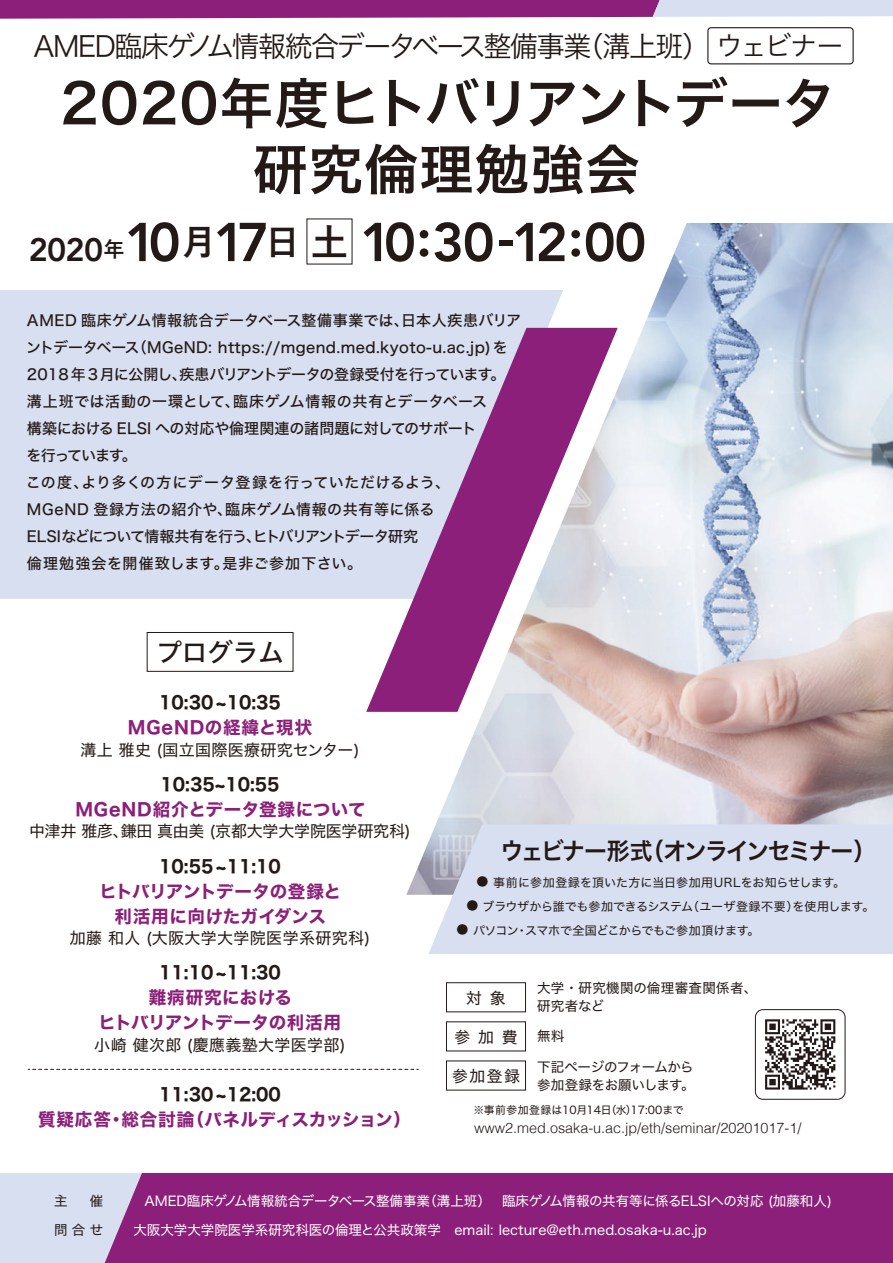
<style>
.page{position:relative;width:893px;height:1263px;background:#fff}
.page>*{position:absolute;margin:0;border:0;box-sizing:border-box;transform-origin:0 0}
.t1{font:800 54.15px "Avenir";letter-spacing:-.15em;color:#231916}
.t2{font:54px/66px "Hiragino Sans W6";letter-spacing:.025em;color:#231916;text-align:center}
.t3{font:800 32.4px "Avenir";color:#231916}
.t4{font:28.5px "Hiragino Sans W3";letter-spacing:-.05em;color:#231916}
.t5{font:25.5px "Hiragino Sans W5";color:#231916}
.t6{font:24px "Hiragino Sans W6";letter-spacing:-.085em;color:#231916;scale:.95 1}
.t7{font:17.55px "Hiragino Sans W7";color:#231916;scale:.95 1}
.t8{font:17.55px/25px "Hiragino Sans W7";letter-spacing:.02em;color:#8b1f79;text-align:center}
.t9{font:17.55px/25px "Hiragino Sans W7";color:#8b1f79;text-align:center}
.t10{font:17.55px "Hiragino Sans W7";letter-spacing:.04em;color:#8b1f79}
.t11{font:17.55px "Hiragino Sans W7";letter-spacing:.05em;color:#8b1f79}
.t12{font:15.9px "Hiragino Sans W4";letter-spacing:.025em;color:#231916}
.t13{font:15.9px "Hiragino Sans W4";letter-spacing:-.01em;color:#231916}
.t14{font:15.75px "Hiragino Sans W4";letter-spacing:.3em;color:#231916}
.t15{font:15px/27px "Hiragino Sans W5";letter-spacing:.01em;color:#231916}
.t16{font:300 14.4px "Helvetica";color:#231916}
.t17{font:13.5px "Hiragino Sans W4";color:#fff}
.t18{font:13.5px/18px "Hiragino Sans W4";letter-spacing:-.025em;color:#231916}
.t19{font:13.5px/18px "Hiragino Sans W4";letter-spacing:.025em;color:#231916}
.t20{font:13.5px "Hiragino Sans W4";letter-spacing:.005em;color:#231916}
.t21{font:12px "Hiragino Sans W4";letter-spacing:-.015em;color:#231916}
.t22{font:12px "Hiragino Sans W4";letter-spacing:.015em;color:#231916}
.t23{font:12px "Hiragino Sans W4";letter-spacing:-.035em;color:#231916}
.t24{font:10.8px "Hiragino Sans W4";color:#231916}
.s1{font-size:27px}
.s2{font-family:"Yu Go";font-weight:700;font-size:35.55px}
.s3{font-family:"Yu Go";font-weight:700;font-size:37.35px}
.s4{font-family:"Yu Go";font-weight:700;font-size:21.3px}
</style>
<div class="page">
<img style="left:406px;top:223px;width:487px;height:672px">
<div style="left:0;top:290px;width:563px;height:309px;background:#d7dff1"></div>
<div style="left:0;top:1173px;width:105px;height:90px;background:#d7dff1"></div>
<svg style="left:366px;top:328px;width:252px;height:384px;background:#c09ac0"></svg>
<svg style="left:428px;top:824px;width:465px;height:130px;background:#d6ddef"></svg>
<div style="left:105px;top:1173px;width:788px;height:90px;background:#8b1f79"></div>
<svg style="left:0;top:0;width:893px;height:19px;background:#a55d9f"></svg>
<div style="left:707px;top:27px;width:147px;height:37px;border:1px solid #231916;border-radius:3px"></div>
<div style="left:147px;top:632px;width:146px;height:40px;border:1px solid #231916"></div>
<div style="left:755px;top:1009px;width:90px;height:91px;border:1px solid #231916;border-radius:8px"></div>
<svg style="left:28px;top:1069px;width:390px;height:1px"></svg>
<div style="left:446px;top:982px;width:80px;height:30px;border:1px solid #231916"></div>
<svg style="left:765px;top:1019px;width:70px;height:70px"></svg>
<h3 class="t4" style="left:34px;top:21px;width:811px">AMED臨床ゲノム情報統合データベース整備事業（溝上班）<span class="s1">ウェビナー</span></h3>
<h2 class="t2" style="left:60px;top:68px;width:777px">2020年度ヒトバリアントデータ研究倫理勉強会</h2>
<h1 class="t1" style="left:125px;top:200px;width:523px">10<span class="s2">月</span>17<span class="s2">日</span><span class="s3">土</span> 10:30-12:00</h1>
<h3 class="t3" style="left:29px;top:224px;width:97px">2020<span class="s4">年</span></h3>
<p class="t15" style="left:26px;top:306px;width:497px">AMED 臨床ゲノム情報統合データベース整備事業では、日本人疾患バリアントデータベース（MGeND: https://mgend.med.kyoto-u.ac.jp)を2018 年 3月に公開し、疾患バリアントデータの登録受付を行っています。溝上班では活動の一環として、臨床ゲノム情報の共有とデータベース<br>構築における ELSI への対応や倫理関連の諸問題に対してのサポート<br>を行っています。<br>この度、より多くの方にデータ登録を行っていただけるよう、<br>MGeND 登録方法の紹介や、臨床ゲノム情報の共有等に係る<br>ELSIなどについて情報共有を行う、ヒトバリアントデータ研究<br>倫理勉強会を開催致します。是非ご参加下さい。</p>
<h3 class="t5" style="left:156px;top:629px;width:129px">プログラム</h3>
<p class="t7" style="left:159px;top:688px;width:130px">10:30 ~10:35</p>
<p class="t11" style="left:128px;top:713px;width:186px">MGeNDの経緯と現状</p>
<p class="t12" style="left:80px;top:735px;width:281px">溝上 雅史 (国立国際医療研究センター)</p>
<p class="t7" style="left:160px;top:770px;width:127px">10:35~10:55</p>
<p class="t10" style="left:75px;top:795px;width:292px">MGeND紹介とデータ登録について</p>
<p class="t13" style="left:29px;top:817px;width:383px">中津井 雅彦、鎌田 真由美 (京都大学大学院医学研究科)</p>
<p class="t7" style="left:159px;top:852px;width:130px">10:55 ~11:10</p>
<p class="t9" style="left:99px;top:879px;width:243px">ヒトバリアントデータの登録と利活用に向けたガイダンス</p>
<p class="t12" style="left:70px;top:924px;width:302px">加藤 和人 (大阪大学大学院医学系研究科)</p>
<p class="t7" style="left:159px;top:959px;width:130px">11:10 ~11:30</p>
<p class="t8" style="left:98px;top:986px;width:244px">難病研究における<br>ヒトバリアントデータの利活用</p>
<p class="t12" style="left:94px;top:1031px;width:253px">小崎 健次郎 (慶應義塾大学医学部)</p>
<p class="t7" style="left:159px;top:1080px;width:130px">11:30 ~12:00</p>
<p class="t8" style="left:38px;top:1107px;width:374px">質疑応答・総合討論（パネルディスカッション）</p>
<h3 class="t6" style="left:501px;top:829px;width:397px">ウェビナー形式（オンラインセミナー）</h3>
<p class="t22" style="left:476px;top:872px;width:370px">● 事前に参加登録を頂いた方に当日参加用URLをお知らせします。</p>
<p class="t21" style="left:467px;top:896px;width:409px">● ブラウザから誰でも参加できるシステム（ユーザ登録不要）を使用します。</p>
<p class="t23" style="left:457px;top:920px;width:305px">● パソコン・スマホで全国どこからでもご参加頂けます。</p>
<p class="t19" style="left:537px;top:978px;width:222px">大学・研究機関の倫理審査関係者、研究者など</p>
<p class="t20" style="left:537px;top:1024px;width:29px">無料</p>
<p class="t18" style="left:537px;top:1057px;width:159px">下記ページのフォームから参加登録をお願いします。</p>
<p class="t24" style="left:474px;top:1100px;width:211px">※事前参加登録は10月14日（水）17:00まで</p>
<p class="t14" style="left:466px;top:983px;width:41px">対象</p>
<p class="t14" style="left:454px;top:1022px;width:64px">参加費</p>
<p class="t14" style="left:452px;top:1061px;width:69px">参加登録</p>
<p class="t16" style="left:474px;top:1116px;width:329px">www2.med.osaka-u.ac.jp/eth/seminar/20201017-1/</p>
<p class="t20" style="left:54px;top:1188px;width:51px">主　催</p>
<p class="t17" style="left:144px;top:1188px;width:689px">AMED臨床ゲノム情報統合データベース整備事業（溝上班） 臨床ゲノム情報の共有等に係るELSIへの対応 (加藤和人)</p>
<p class="t20" style="left:54px;top:1217px;width:51px">問合せ</p>
<p class="t17" style="left:133px;top:1217px;width:575px">大阪大学大学院医学系研究科医の倫理と公共政策学　email: lecture@eth.med.osaka-u.ac.jp</p>
</div>
